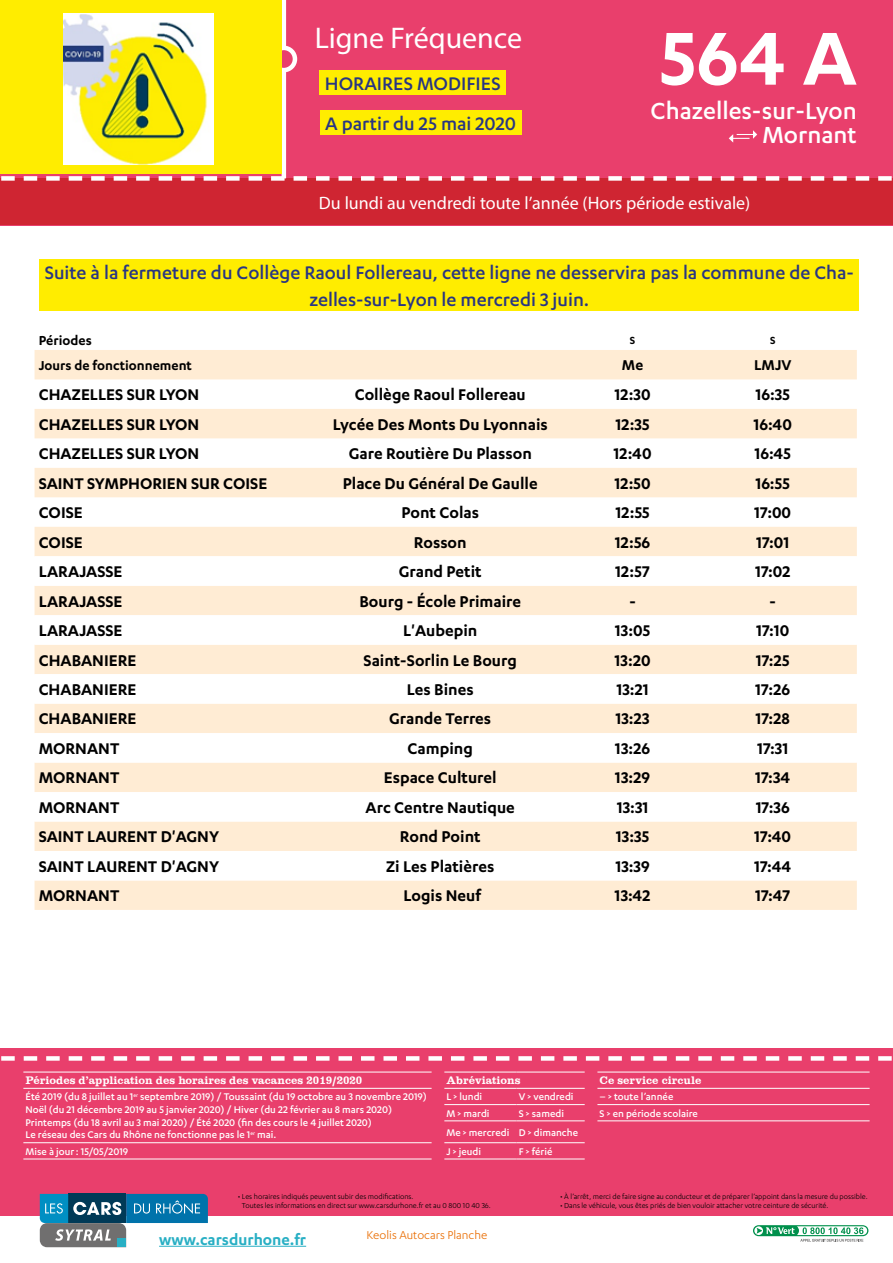
<style>
.page{position:relative;width:893px;height:1263px;background:#fff}
.page>*{position:absolute;margin:0;border:0;box-sizing:border-box;transform-origin:0 0}
.t1{font:600 87px "Karbon";color:#fff}
.t2{font:30px "Myriad Pro";color:#fff}
.t3{font:500 27px/23.2px "Karbon";color:#fff;text-align:right}
.t4{font:500 21px/27px "Karbon";color:#283583;text-align:center}
.t5{font:600 18px "Karbon";color:#000}
.t6{font:18px "Myriad Pro";color:#fff}
.t7{font:600 17.55px "Karbon";color:#28afc4}
.t8{font:600 16.5px "Karbon";letter-spacing:.005em;color:#000}
.t9{font:600 15px "Karbon";color:#000}
.t10{font:13.2px "Karbon";color:#ea7007}
.t11{font:600 12px "Karbon";color:#000}
.t12{font:500 11.25px/12.8px "Karbon";color:#fff}
.t13{font:11.25px "Clarendon";color:#fff}
.t14{font:8.25px/9px "Karbon";color:#000}
</style>
<div class="page">
<div style="left:0;top:1048px;width:893px;height:168px;background:#e93f6c"></div>
<svg style="left:1px;top:1056px;width:891px;height:5px"></svg>
<svg style="left:753px;top:1225px;width:115px;height:17px"></svg>
<hr style="left:159px;top:1246px;width:147px;height:1px;background:#28afc4">
<svg style="left:40px;top:1194px;width:168px;height:53px"></svg>
<div style="left:0;top:0;width:893px;height:225px;background:#e93f6c"></div>
<div style="left:0;top:178px;width:893px;height:47px;background:#cf2532"></div>
<svg style="left:1px;top:176px;width:891px;height:5px"></svg>
<hr style="left:282px;top:0;width:4px;height:178px;background:#fff">
<div style="left:273px;top:48px;width:22px;height:22px;background:#e93f6c;border-radius:50%"></div>
<div style="left:270px;top:46px;width:27px;height:26px;border:4px solid #fff;border-radius:50%"></div>
<hr style="left:23px;top:1072px;width:409px;height:1px;background:#fff">
<hr style="left:444px;top:1072px;width:73px;height:1px;background:#fff">
<hr style="left:517px;top:1072px;width:68px;height:1px;background:#fff">
<hr style="left:597px;top:1072px;width:273px;height:1px;background:#fff">
<hr style="left:23px;top:1088px;width:409px;height:1px;background:#fff">
<hr style="left:444px;top:1088px;width:73px;height:1px;background:#fff">
<hr style="left:517px;top:1088px;width:68px;height:1px;background:#fff">
<hr style="left:597px;top:1088px;width:273px;height:1px;background:#fff">
<hr style="left:444px;top:1104px;width:73px;height:1px;background:#fff">
<hr style="left:517px;top:1104px;width:68px;height:1px;background:#fff">
<hr style="left:597px;top:1104px;width:273px;height:1px;background:#fff">
<hr style="left:444px;top:1120px;width:73px;height:1px;background:#fff">
<hr style="left:517px;top:1120px;width:68px;height:1px;background:#fff">
<hr style="left:597px;top:1120px;width:273px;height:1px;background:#fff">
<hr style="left:23px;top:1142px;width:409px;height:1px;background:#fff">
<hr style="left:444px;top:1142px;width:73px;height:1px;background:#fff">
<hr style="left:517px;top:1142px;width:68px;height:1px;background:#fff">
<hr style="left:23px;top:1159px;width:409px;height:1px;background:#fff">
<hr style="left:444px;top:1159px;width:73px;height:1px;background:#fff">
<hr style="left:517px;top:1159px;width:68px;height:1px;background:#fff">
<div style="left:0;top:0;width:282px;height:174px;background:#ffed00"></div>
<img style="left:64px;top:14px;width:150px;height:151px">
<div style="left:320px;top:110px;width:201px;height:25px;background:#ffed00"></div>
<div style="left:320px;top:70px;width:186px;height:25px;background:#ffed00"></div>
<svg style="left:729px;top:130px;width:28px;height:13px"></svg>
<svg style="left:35px;top:350px;width:822px;height:560px;fill:#ffecd4"></svg>
<svg style="left:35px;top:556px;width:822px;height:324px"></svg>
<div style="left:39px;top:259px;width:820px;height:52px;background:#ffed00"></div>
<h2 class="t2" style="left:315px;top:19px;width:209px">Ligne Fréquence</h2>
<p class="t4" style="left:325px;top:69px;width:177px">HORAIRES MODIFIES</p>
<p class="t4" style="left:325px;top:109px;width:192px">A partir du 25 mai 2020</p>
<h1 class="t1" style="left:660px;top:9px;width:198px">564 A</h1>
<h3 class="t3" style="left:651px;top:99px;width:208px">Chazelles-sur-Lyon<br>Mornant</h3>
<p class="t6" style="left:319px;top:192px;width:433px">Du lundi au vendredi toute l’année (Hors période estivale)</p>
<p class="t4" style="left:45px;top:258px;width:811px">Suite à la fermeture du Collège Raoul Follereau, cette ligne ne desservira pas la commune de Cha&shy;zelles-sur-Lyon le mercredi 3 juin.</p>
<p class="t9" style="left:39px;top:332px;width:55px">Périodes</p>
<p class="t11" style="left:630px;top:333px;width:7px">S</p>
<p class="t11" style="left:770px;top:333px;width:7px">S</p>
<p class="t9" style="left:39px;top:357px;width:155px">Jours de fonctionnement</p>
<p class="t8" style="left:622px;top:356px;width:23px">Me</p>
<p class="t8" style="left:754px;top:356px;width:39px">LMJV</p>
<p class="t5" style="left:39px;top:385px;width:162px">CHAZELLES SUR LYON</p>
<p class="t5" style="left:355px;top:385px;width:173px">Collège Raoul Follereau</p>
<p class="t5" style="left:615px;top:385px;width:37px">12:30</p>
<p class="t5" style="left:756px;top:385px;width:36px">16:35</p>
<p class="t5" style="left:39px;top:414px;width:162px">CHAZELLES SUR LYON</p>
<p class="t5" style="left:333px;top:414px;width:217px">Lycée Des Monts Du Lyonnais</p>
<p class="t5" style="left:616px;top:414px;width:35px">12:35</p>
<p class="t5" style="left:754px;top:414px;width:40px">16:40</p>
<p class="t5" style="left:39px;top:444px;width:162px">CHAZELLES SUR LYON</p>
<p class="t5" style="left:349px;top:444px;width:185px">Gare Routière Du Plasson</p>
<p class="t5" style="left:614px;top:444px;width:40px">12:40</p>
<p class="t5" style="left:755px;top:444px;width:38px">16:45</p>
<p class="t5" style="left:39px;top:473px;width:230px">SAINT SYMPHORIEN SUR COISE</p>
<p class="t5" style="left:343px;top:473px;width:197px">Place Du Général De Gaulle</p>
<p class="t5" style="left:614px;top:473px;width:38px">12:50</p>
<p class="t5" style="left:755px;top:473px;width:36px">16:55</p>
<p class="t5" style="left:39px;top:503px;width:46px">COISE</p>
<p class="t5" style="left:401px;top:503px;width:79px">Pont Colas</p>
<p class="t5" style="left:615px;top:503px;width:36px">12:55</p>
<p class="t5" style="left:754px;top:503px;width:38px">17:00</p>
<p class="t5" style="left:39px;top:532px;width:46px">COISE</p>
<p class="t5" style="left:414px;top:532px;width:54px">Rosson</p>
<p class="t5" style="left:615px;top:532px;width:37px">12:56</p>
<p class="t5" style="left:756px;top:532px;width:35px">17:01</p>
<p class="t5" style="left:39px;top:561px;width:85px">LARAJASSE</p>
<p class="t5" style="left:399px;top:561px;width:84px">Grand Petit</p>
<p class="t5" style="left:615px;top:561px;width:36px">12:57</p>
<p class="t5" style="left:755px;top:561px;width:37px">17:02</p>
<p class="t5" style="left:39px;top:591px;width:85px">LARAJASSE</p>
<p class="t5" style="left:359px;top:591px;width:163px">Bourg - École Primaire</p>
<p class="t5" style="left:629px;top:591px;width:8px">-</p>
<p class="t5" style="left:769px;top:591px;width:8px">-</p>
<p class="t5" style="left:39px;top:620px;width:85px">LARAJASSE</p>
<p class="t5" style="left:403px;top:620px;width:76px">L'Aubepin</p>
<p class="t5" style="left:615px;top:620px;width:37px">13:05</p>
<p class="t5" style="left:756px;top:620px;width:35px">17:10</p>
<p class="t5" style="left:39px;top:650px;width:99px">CHABANIERE</p>
<p class="t5" style="left:364px;top:650px;width:155px">Saint-Sorlin Le Bourg</p>
<p class="t5" style="left:614px;top:650px;width:38px">13:20</p>
<p class="t5" style="left:756px;top:650px;width:36px">17:25</p>
<p class="t5" style="left:39px;top:679px;width:99px">CHABANIERE</p>
<p class="t5" style="left:407px;top:679px;width:68px">Les Bines</p>
<p class="t5" style="left:616px;top:679px;width:34px">13:21</p>
<p class="t5" style="left:755px;top:679px;width:36px">17:26</p>
<p class="t5" style="left:39px;top:709px;width:99px">CHABANIERE</p>
<p class="t5" style="left:389px;top:709px;width:103px">Grande Terres</p>
<p class="t5" style="left:615px;top:709px;width:36px">13:23</p>
<p class="t5" style="left:755px;top:709px;width:36px">17:28</p>
<p class="t5" style="left:39px;top:738px;width:82px">MORNANT</p>
<p class="t5" style="left:408px;top:738px;width:67px">Camping</p>
<p class="t5" style="left:615px;top:738px;width:37px">13:26</p>
<p class="t5" style="left:757px;top:738px;width:33px">17:31</p>
<p class="t5" style="left:39px;top:768px;width:82px">MORNANT</p>
<p class="t5" style="left:384px;top:768px;width:114px">Espace Culturel</p>
<p class="t5" style="left:615px;top:768px;width:37px">13:29</p>
<p class="t5" style="left:755px;top:768px;width:37px">17:34</p>
<p class="t5" style="left:39px;top:797px;width:82px">MORNANT</p>
<p class="t5" style="left:366px;top:797px;width:151px">Arc Centre Nautique</p>
<p class="t5" style="left:617px;top:797px;width:33px">13:31</p>
<p class="t5" style="left:756px;top:797px;width:36px">17:36</p>
<p class="t5" style="left:39px;top:827px;width:182px">SAINT LAURENT D'AGNY</p>
<p class="t5" style="left:400px;top:827px;width:82px">Rond Point</p>
<p class="t5" style="left:616px;top:827px;width:35px">13:35</p>
<p class="t5" style="left:754px;top:827px;width:38px">17:40</p>
<p class="t5" style="left:39px;top:856px;width:182px">SAINT LAURENT D'AGNY</p>
<p class="t5" style="left:386px;top:856px;width:110px">Zi Les Platières</p>
<p class="t5" style="left:615px;top:856px;width:36px">13:39</p>
<p class="t5" style="left:754px;top:856px;width:39px">17:44</p>
<p class="t5" style="left:39px;top:886px;width:82px">MORNANT</p>
<p class="t5" style="left:403px;top:886px;width:79px">Logis Neuf</p>
<p class="t5" style="left:615px;top:886px;width:37px">13:42</p>
<p class="t5" style="left:755px;top:886px;width:37px">17:47</p>
<p class="t13" style="left:26px;top:1074px;width:338px">Périodes d’application des horaires des vacances 2019/2020</p>
<p class="t13" style="left:446px;top:1074px;width:76px">Abréviations</p>
<p class="t13" style="left:600px;top:1074px;width:103px">Ce service circule</p>
<p class="t12" style="left:26px;top:1090px;width:403px">Été 2019 (du 8 juillet au 1<sup>er</sup> septembre 2019) / Toussaint (du 19 octobre au 3 novembre 2019)<br>Noël (du 21 décembre 2019 au 5 janvier 2020) / Hiver (du 22 février au 8 mars 2020)<br>Printemps (du 18 avril au 3 mai 2020) / Été 2020 (fin des cours le 4 juillet 2020)<br>Le réseau des Cars du Rhône ne fonctionne pas le 1<sup>er</sup> mai.</p>
<p class="t12" style="left:446px;top:1090px;width:37px">L &gt; lundi</p>
<p class="t12" style="left:519px;top:1090px;width:56px">V &gt; vendredi</p>
<p class="t12" style="left:600px;top:1090px;width:75px">– &gt; toute l’année</p>
<p class="t12" style="left:446px;top:1106px;width:45px">M &gt; mardi</p>
<p class="t12" style="left:519px;top:1106px;width:47px">S &gt; samedi</p>
<p class="t12" style="left:600px;top:1106px;width:100px">S &gt; en période scolaire</p>
<p class="t12" style="left:446px;top:1125px;width:133px">Me &gt; mercredi D &gt; dimanche</p>
<p class="t12" style="left:26px;top:1144px;width:104px">Mise à jour: 15/05/2019</p>
<p class="t12" style="left:446px;top:1144px;width:36px">J &gt; jeudi</p>
<p class="t12" style="left:519px;top:1144px;width:35px">F &gt; férié</p>
<p class="t14" style="left:242px;top:1192px;width:250px;text-indent:-4px">• Les horaires indiqués peuvent subir des modifications.<br>Toutes les informations en direct sur www.carsdurhone.fr et au 0 800 10 40 36.</p>
<p class="t14" style="left:560px;top:1192px;width:309px">• À l’arrêt, merci de faire signe au conducteur et de préparer l’appoint dans la mesure du possible.</p>
<p class="t14" style="left:560px;top:1201px;width:270px">• Dans le véhicule, vous êtes priés de bien vouloir attacher votre ceinture de sécurité.</p>
<p class="t7" style="left:159px;top:1229px;width:149px">www.carsdurhone.fr</p>
<p class="t10" style="left:367px;top:1228px;width:122px">Keolis Autocars Planche</p>
</div>
